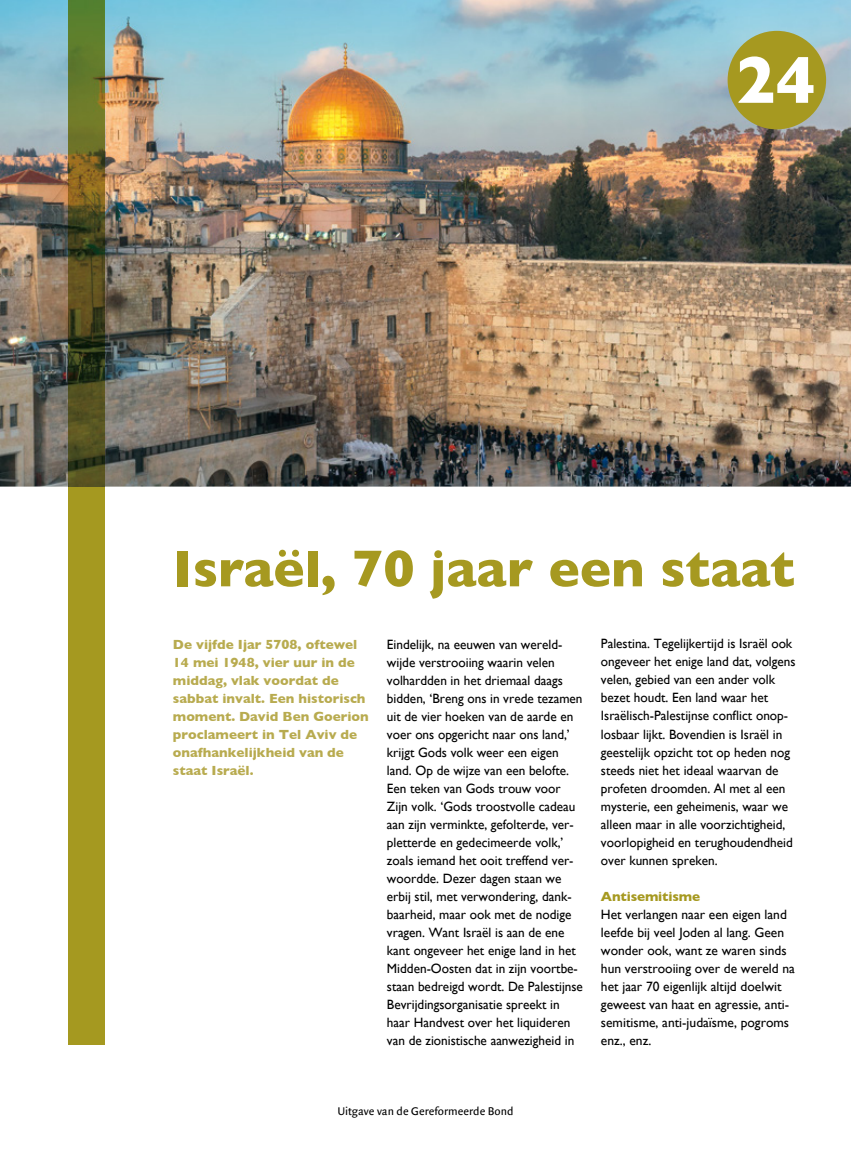
<style>
.page{position:relative;width:851px;height:1149px;background:#fff}
.page>*{position:absolute;margin:0;border:0;box-sizing:border-box;transform-origin:0 0}
.t1{font:700 67.5px "Gill Sans";color:#fff}
.t2{font:700 52.5px "Gill Sans";color:#a69920}
.t3{font:13.5px/18px "Gill Sans";color:#000}
.t4{font:700 13.5px/18px "Gill Sans";color:#b8ab4f}
.t5{font:700 13.5px "Gill Sans";letter-spacing:-.01em;color:#a69920}
.t6{font:12px "Quadraat Sans";color:#000}
</style>
<div class="page">
<img style="left:0;top:0;width:850px;height:486px">
<div style="left:727px;top:31px;width:99px;height:98px;background:#a69920;border-radius:50%"></div>
<div style="left:68px;top:486px;width:37px;height:558px;background:#a59920"></div>
<img style="left:68px;top:0;width:37px;height:486px">
<h1 class="t1" style="left:735px;top:26px;width:82px">24</h1>
<h2 class="t2" style="left:173px;top:526px;width:623px">Israël, 70 jaar een staat</h2>
<p class="t4" style="left:173px;top:634px;width:197px">De vijfde Ijar 5708, oftewel<br>14 mei 1948, vier uur in de middag, vlak voordat de sabbat invalt. Een historisch moment. David Ben Goerion proclameert in Tel Aviv de onafhankelijkheid van de staat Israël.</p>
<p class="t3" style="left:387px;top:634px;width:197px">Eindelijk, na eeuwen van wereld&shy;wijde verstrooiing waarin velen volhardden in het driemaal daags bidden, ‘Breng ons in vrede tezamen uit de vier hoeken van de aarde en voer ons opgericht naar ons land,’ krijgt Gods volk weer een eigen land. Op de wijze van een belofte.<br>Een teken van Gods trouw voor Zijn volk. ‘Gods troostvolle cadeau aan zijn verminkte, gefolterde, ver&shy;pletterde en gedecimeerde volk,’ zoals iemand het ooit treffend ver&shy;woordde. Dezer dagen staan we erbij stil, met verwondering, dank&shy;baarheid, maar ook met de nodige vragen. Want Israël is aan de ene kant ongeveer het enige land in het Midden-Oosten dat in zijn voortbe&shy;staan bedreigd wordt. De Palestijnse Bevrijdingsorganisatie spreekt in haar Handvest over het liquideren van de zionistische aanwezigheid in</p>
<p class="t3" style="left:601px;top:634px;width:196px">Palestina. Tegelijkertijd is Israël ook ongeveer het enige land dat, volgens velen, gebied van een ander volk bezet houdt. Een land waar het Israëlisch-Palestijnse conflict onop&shy;losbaar lijkt. Bovendien is Israël in geestelijk opzicht tot op heden nog steeds niet het ideaal waarvan de profeten droomden. Al met al een mysterie, een geheimenis, waar we alleen maar in alle voorzichtigheid, voorlopigheid en terughoudendheid over kunnen spreken.</p>
<p class="t5" style="left:601px;top:885px;width:101px">Antisemitisme</p>
<p class="t3" style="left:601px;top:904px;width:195px">Het verlangen naar een eigen land leefde bij veel Joden al lang. Geen wonder ook, want ze waren sinds hun verstrooiing over de wereld na het jaar 70 eigenlijk altijd doelwit geweest van haat en agressie, anti&shy;semitisme, anti-judaïsme, pogroms enz., enz.</p>
<p class="t6" style="left:337px;top:1103px;width:178px">Uitgave van de Gereformeerde Bond</p>
</div>
